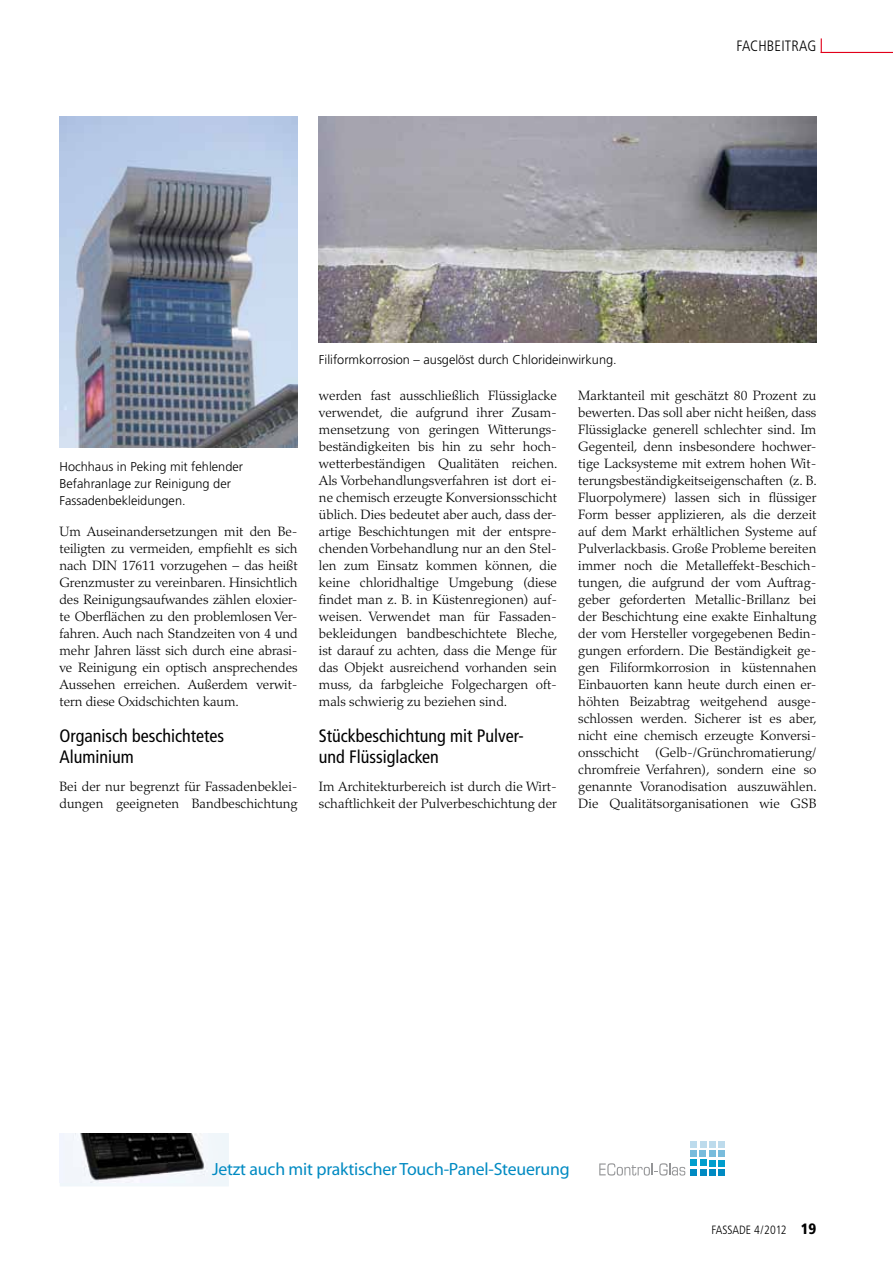
<style>
.page{position:relative;width:893px;height:1263px;background:#fff}
.page>*{position:absolute;margin:0;border:0;box-sizing:border-box;transform-origin:0 0}
.t1{font:condensed 18px/21px "Frutiger";color:#000}
.t2{font:17.7px "Myriad";letter-spacing:-.01em;color:#008ac2}
.t3{font:300 condensed 15px "Frutiger";letter-spacing:.01em;color:#000}
.t4{font:300 13.5px/17px "Palatino";color:#000;text-align:justify}
.t5{font:300 12.75px/17px "Frutiger";color:#000}
.t6{font:300 condensed 12px "Frutiger";color:#000}
.s1{font-weight:900;font-size:15px}
</style>
<div class="page">
<hr style="left:821px;top:52px;width:72px;height:1px;background:#e2001a">
<svg style="left:821px;top:38px;width:1px;height:14px"></svg>
<img style="left:60px;top:1133px;width:149px;height:50px">
<svg style="left:599px;top:1163px;width:86px;height:12px"></svg>
<div style="left:690px;top:1160px;width:7px;height:6px;background:#009ecd"></div>
<div style="left:690px;top:1169px;width:7px;height:6px;background:#008ac2"></div>
<div style="left:709px;top:1160px;width:7px;height:6px;background:#009ecd"></div>
<div style="left:709px;top:1169px;width:7px;height:6px;background:#008ac2"></div>
<svg style="left:719px;top:1160px;width:6px;height:15px"></svg>
<svg style="left:700px;top:1160px;width:6px;height:15px"></svg>
<div style="left:690px;top:1150px;width:7px;height:7px;background:#79bcdc"></div>
<div style="left:709px;top:1150px;width:7px;height:7px;background:#79bcdc"></div>
<div style="left:719px;top:1150px;width:6px;height:7px;background:#79bcdc"></div>
<div style="left:700px;top:1150px;width:6px;height:7px;background:#79bcdc"></div>
<div style="left:690px;top:1141px;width:7px;height:6px;background:#bddbec"></div>
<div style="left:709px;top:1141px;width:7px;height:6px;background:#bddbec"></div>
<svg style="left:719px;top:1141px;width:6px;height:6px"></svg>
<svg style="left:700px;top:1141px;width:6px;height:6px"></svg>
<img style="left:60px;top:117px;width:238px;height:330px">
<img style="left:319px;top:117px;width:497px;height:225px">
<p class="t3" style="left:736px;top:37px;width:81px">FACHBEITRAG</p>
<p class="t5" style="left:60px;top:458px;width:185px">Hochhaus in Peking mit fehlender<br>Befahranlage zur Reinigung der<br>Fassadenbekleidungen.</p>
<p class="t4" style="left:60px;top:523px;width:240px">Um Auseinandersetzungen mit den Be&shy;teiligten zu vermeiden, empfiehlt es sich nach DIN 17611 vorzugehen – das heißt Grenzmuster zu vereinbaren. Hinsichtlich des Reinigungsaufwandes zählen eloxier&shy;te Oberflächen zu den problemlosen Ver&shy;fahren. Auch nach Standzeiten von 4 und mehr Jahren lässt sich durch eine abrasi&shy;ve Reinigung ein optisch ansprechendes Aussehen erreichen. Außerdem verwit&shy;tern diese Oxidschichten kaum.</p>
<h1 class="t1" style="left:60px;top:726px;width:166px">Organisch beschichtetes<br>Aluminium</h1>
<p class="t4" style="left:60px;top:778px;width:240px">Bei der nur begrenzt für Fassadenbeklei&shy;dungen geeigneten Bandbeschichtung</p>
<p class="t5" style="left:319px;top:351px;width:299px">Filiformkorrosion – ausgelöst durch Chlorideinwirkung.</p>
<p class="t4" style="left:319px;top:387px;width:240px">werden fast ausschließlich Flüssiglacke verwendet, die aufgrund ihrer Zusam&shy;mensetzung von geringen Witterungs&shy;beständigkeiten bis hin zu sehr hoch&shy;wetterbeständigen Qualitäten reichen.<br>Als Vorbehandlungsverfahren ist dort ei&shy;ne chemisch erzeugte Konversionsschicht üblich. Dies bedeutet aber auch, dass der&shy;artige Beschichtungen mit der entspre&shy;chenden Vorbehandlung nur an den Stel&shy;len zum Einsatz kommen können, die keine chloridhaltige Umgebung (diese findet man z. B. in Küstenregionen) auf&shy;weisen. Verwendet man für Fassaden&shy;bekleidungen bandbeschichtete Bleche, ist darauf zu achten, dass die Menge für das Objekt ausreichend vorhanden sein muss, da farbgleiche Folgechargen oft&shy;mals schwierig zu beziehen sind.</p>
<h1 class="t1" style="left:319px;top:726px;width:206px">Stückbeschichtung mit Pulver&shy;und Flüssiglacken</h1>
<p class="t4" style="left:319px;top:778px;width:240px">Im Architekturbereich ist durch die Wirt&shy;schaftlichkeit der Pulverbeschichtung der</p>
<p class="t4" style="left:578px;top:387px;width:240px">Marktanteil mit geschätzt 80 Prozent zu bewerten. Das soll aber nicht heißen, dass Flüssiglacke generell schlechter sind. Im Gegenteil, denn insbesondere hochwer&shy;tige Lacksysteme mit extrem hohen Wit&shy;terungsbeständigkeitseigenschaften (z. B.<br>Fluorpolymere) lassen sich in flüssiger Form besser applizieren, als die derzeit auf dem Markt erhältlichen Systeme auf Pulverlackbasis. Große Probleme bereiten immer noch die Metalleffekt-Beschich&shy;tungen, die aufgrund der vom Auftrag&shy;geber geforderten Metallic-Brillanz bei der Beschichtung eine exakte Einhaltung der vom Hersteller vorgegebenen Bedin&shy;gungen erfordern. Die Beständigkeit ge&shy;gen Filiformkorrosion in küstennahen Einbauorten kann heute durch einen er&shy;höhten Beizabtrag weitgehend ausge&shy;schlossen werden. Sicherer ist es aber, nicht eine chemisch erzeugte Konversi&shy;onsschicht (Gelb-/Grünchromatierung/ chromfreie Verfahren), sondern eine so genannte Voranodisation auszuwählen.<br>Die Qualitätsorganisationen wie GSB</p>
<h2 class="t2" style="left:212px;top:1160px;width:359px">Jetzt auch mit praktischer Touch-Panel-Steuerung</h2>
<p class="t6" style="left:711px;top:1223px;width:107px">FASSADE 4/2012 <span class="s1">19</span></p>
</div>
